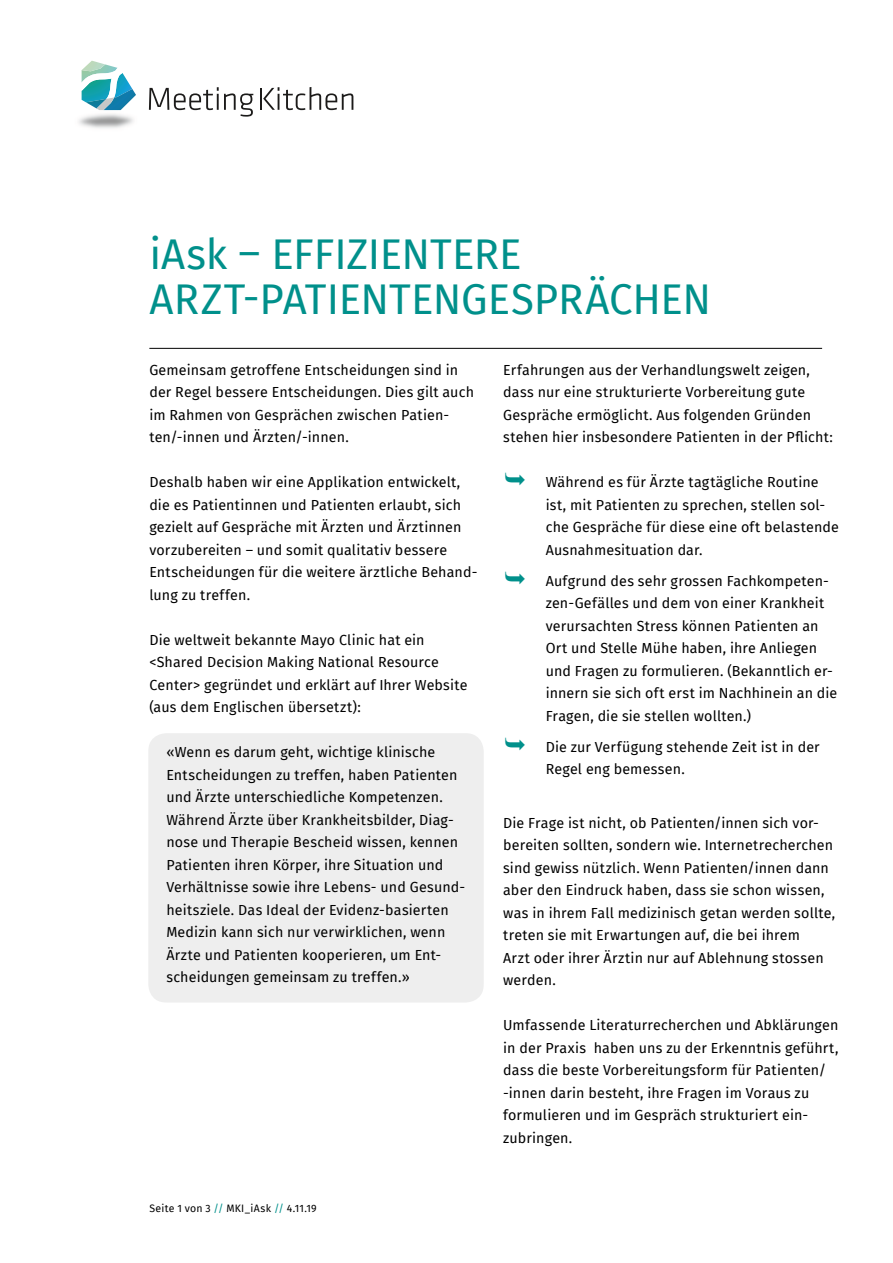
<style>
.page{position:relative;width:893px;height:1263px;background:#fff}
.page>*{position:absolute;margin:0;border:0;box-sizing:border-box;transform-origin:0 0}
.t1{font:42px/45px "Fira Sans";letter-spacing:-.005em;color:#00908b}
.t2{font:14.25px/22.5px "Fira Sans";letter-spacing:.01em;color:#000}
.t3{font:10.5px "Fira Sans";letter-spacing:.025em;color:#000}
.s1{color:#00908b}
</style>
<div class="page">
<div style="left:148px;top:733px;width:336px;height:269px;background:#eee;border-radius:18px"></div>
<svg style="left:82px;top:61px;width:54px;height:49px"></svg>
<svg style="left:149px;top:87px;width:104px;height:30px"></svg>
<svg style="left:261px;top:87px;width:92px;height:23px"></svg>
<hr style="left:149px;top:348px;width:673px;height:1px;background:#000">
<h1 class="t1" style="left:149px;top:231px;width:563px">iAsk – EFFIZIENTERE<br>ARZT-PATIENTENGESPRÄCHEN</h1>
<p class="t2" style="left:149px;top:358px;width:326px">Gemeinsam getroffene Entscheidungen sind in der Regel bessere Entscheidungen. Dies gilt auch im Rahmen von Gesprächen zwischen Patien&shy;ten/-innen und Ärzten/-innen.</p>
<p class="t2" style="left:149px;top:471px;width:330px">Deshalb haben wir eine Applikation entwickelt, die es Patientinnen und Patienten erlaubt, sich gezielt auf Gespräche mit Ärzten und Ärztinnen vorzubereiten – und somit qualitativ bessere Entscheidungen für die weitere ärztliche Behand&shy;lung zu treffen.</p>
<p class="t2" style="left:149px;top:628px;width:320px">Die weltweit bekannte Mayo Clinic hat ein &lt;Shared Decision Making National Resource Center&gt; gegründet und erklärt auf Ihrer Website (aus dem Englischen übersetzt):</p>
<p class="t2" style="left:166px;top:741px;width:300px">«Wenn es darum geht, wichtige klinische Entscheidungen zu treffen, haben Patienten und Ärzte unterschiedliche Kompetenzen.<br>Während Ärzte über Krankheitsbilder, Diag&shy;nose und Therapie Bescheid wissen, kennen Patienten ihren Körper, ihre Situation und Verhältnisse sowie ihre Lebens- und Gesund&shy;heitsziele. Das Ideal der Evidenz-basierten Medizin kann sich nur verwirklichen, wenn Ärzte und Patienten kooperieren, um Ent&shy;scheidungen gemeinsam zu treffen.»</p>
<p class="t3" style="left:149px;top:1200px;width:169px">Seite 1 von 3 <span class="s1">//</span> MKI_iAsk <span class="s1">//</span> 4.11.19</p>
<p class="t2" style="left:503px;top:358px;width:331px">Erfahrungen aus der Verhandlungswelt zeigen, dass nur eine strukturierte Vorbereitung gute Gespräche ermöglicht. Aus folgenden Gründen stehen hier insbesondere Patienten in der Pflicht:</p>
<p class="t2" style="left:546px;top:471px;width:295px">Während es für Ärzte tagtägliche Routine ist, mit Patienten zu sprechen, stellen sol&shy;che Gespräche für diese eine oft belastende Ausnahmesituation dar.</p>
<p class="t2" style="left:546px;top:569px;width:293px">Aufgrund des sehr grossen Fachkompeten&shy;zen-Gefälles und dem von einer Krankheit verursachten Stress können Patienten an Ort und Stelle Mühe haben, ihre Anliegen und Fragen zu formulieren. (Bekanntlich er&shy;innern sie sich oft erst im Nachhinein an die Fragen, die sie stellen wollten.)</p>
<p class="t2" style="left:546px;top:735px;width:276px">Die zur Verfügung stehende Zeit ist in der<br>Regel eng bemessen.</p>
<p class="t2" style="left:503px;top:811px;width:333px">Die Frage ist nicht, ob Patienten/innen sich vor&shy;bereiten sollten, sondern wie. Internetrecherchen sind gewiss nützlich. Wenn Patienten/innen dann aber den Eindruck haben, dass sie schon wissen, was in ihrem Fall medizinisch getan werden sollte, treten sie mit Erwartungen auf, die bei ihrem<br>Arzt oder ihrer Ärztin nur auf Ablehnung stossen werden.</p>
<p class="t2" style="left:503px;top:1014px;width:337px">Umfassende Literaturrecherchen und Abklärungen in der Praxis haben uns zu der Erkenntnis geführt, dass die beste Vorbereitungsform für Patienten/ -innen darin besteht, ihre Fragen im Voraus zu formulieren und im Gespräch strukturiert ein&shy;zubringen.</p>
</div>
